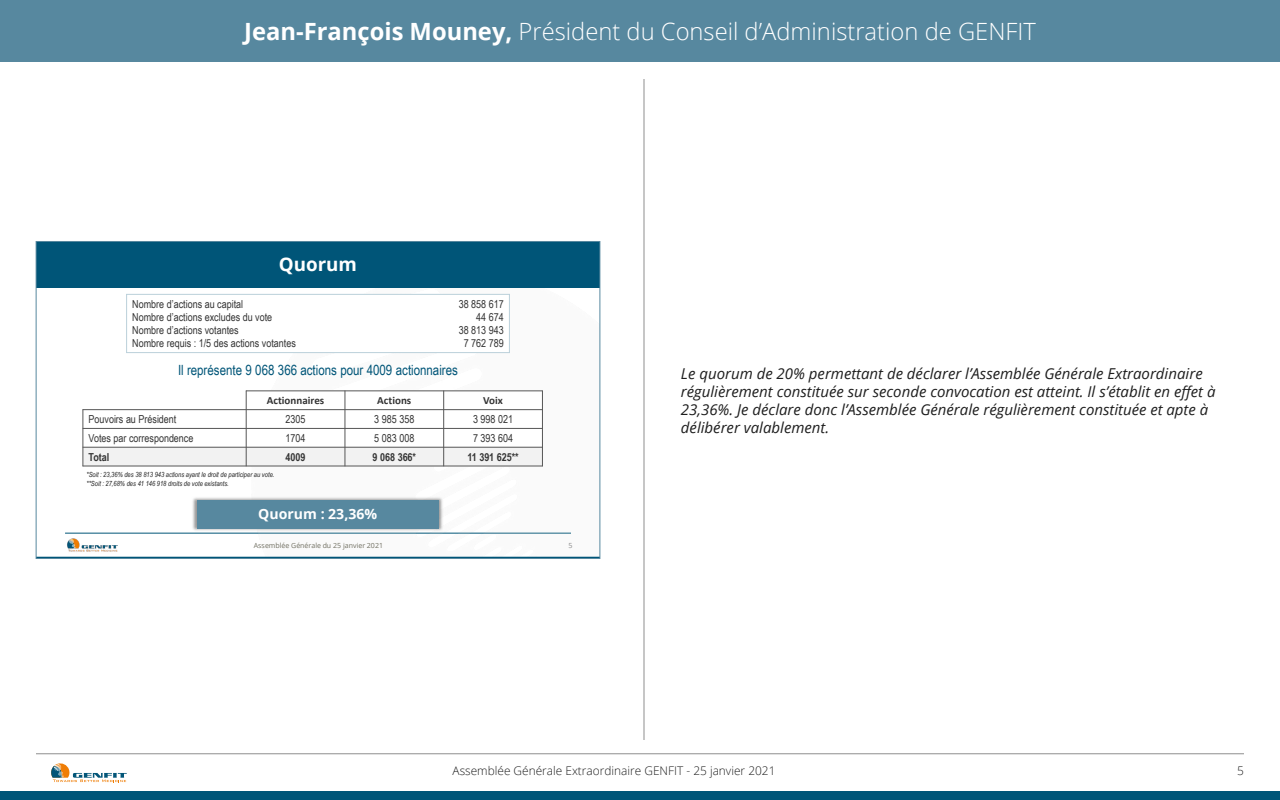
<style>
.page{position:relative;width:1280px;height:800px;background:#fff}
.page>*{position:absolute;margin:0;border:0;box-sizing:border-box;transform-origin:0 0}
.t1{font:300 23.8px "Open Sans";color:#fff}
.t2{font:700 18.8px "Open Sans";color:#fff}
.t3{font:italic 15px/18px "Open Sans";color:#1e1e1e}
.t4{font:14.1px "Arial Narrow";color:#005578}
.t5{font:700 14.1px "Open Sans";color:#fff}
.t6{font:300 11.9px "Open Sans";color:#1e1e1e}
.t7{font:11px/13.2px "Arial Narrow";color:#343434}
.t8{font:700 11px "Arial Narrow";letter-spacing:-.005em;color:#343434}
.t9{font:700 11px "Calibri";color:#343434}
.t10{font:italic 7px/8.5px "Arial Narrow";color:#1e1e1e}
.t11{font:7px "Open Sans";color:#717062}
.t12{font:7px "Open Sans";color:#8b8b8b}
.s1{font-weight:700}
</style>
<div class="page">
<svg style="left:51px;top:763px;width:76px;height:19px"></svg>
<div style="left:0;top:0;width:1280px;height:62px;background:#57889f"></div>
<div style="left:0;top:791px;width:1280px;height:9px;background:#005578"></div>
<hr style="left:36px;top:753px;width:1208px;height:1px;background:#1a1a1a">
<hr style="left:65px;top:533px;width:506px;height:1px;background:#005578">
<img style="left:58px;top:533px;width:69px;height:24px">
<img style="left:251px;top:293px;width:347px;height:264px">
<div style="left:36px;top:241px;width:564px;height:47px;background:#005578"></div>
<div style="left:127px;top:294px;width:265px;height:59px;background:#fff"></div>
<div style="left:392px;top:294px;width:117px;height:59px;background:#fff"></div>
<hr style="left:126px;top:294px;width:1px;height:59px;background:#bbd0da">
<hr style="left:509px;top:294px;width:1px;height:59px;background:#bbd0da">
<hr style="left:126px;top:294px;width:384px;height:1px;background:#bbd0da">
<hr style="left:126px;top:352px;width:384px;height:1px;background:#bbd0da">
<img style="left:190px;top:496px;width:255px;height:37px">
<div style="left:197px;top:500px;width:242px;height:29px;background:#57889f"></div>
<div style="left:246px;top:391px;width:99px;height:19px;background:#fff"></div>
<div style="left:345px;top:391px;width:99px;height:19px;background:#fff"></div>
<div style="left:444px;top:391px;width:98px;height:19px;background:#fff"></div>
<div style="left:246px;top:410px;width:99px;height:18px;background:#fff"></div>
<div style="left:345px;top:410px;width:99px;height:18px;background:#fff"></div>
<div style="left:444px;top:410px;width:98px;height:18px;background:#fff"></div>
<div style="left:246px;top:428px;width:99px;height:19px;background:#fff"></div>
<div style="left:345px;top:428px;width:99px;height:19px;background:#fff"></div>
<div style="left:444px;top:428px;width:98px;height:19px;background:#fff"></div>
<div style="left:83px;top:447px;width:163px;height:19px;background:#f2f2f2"></div>
<div style="left:246px;top:447px;width:99px;height:19px;background:#f2f2f2"></div>
<div style="left:345px;top:447px;width:99px;height:19px;background:#f2f2f2"></div>
<div style="left:444px;top:447px;width:98px;height:19px;background:#f2f2f2"></div>
<hr style="left:246px;top:391px;width:1px;height:75px;background:#565656">
<hr style="left:345px;top:391px;width:1px;height:75px;background:#565656">
<hr style="left:443px;top:391px;width:1px;height:75px;background:#565656">
<hr style="left:83px;top:409px;width:460px;height:1px;background:#565656">
<hr style="left:83px;top:428px;width:460px;height:1px;background:#565656">
<hr style="left:83px;top:447px;width:460px;height:1px;background:#565656">
<hr style="left:83px;top:409px;width:1px;height:57px;background:#565656">
<hr style="left:542px;top:391px;width:1px;height:75px;background:#565656">
<hr style="left:246px;top:391px;width:297px;height:1px;background:#565656">
<hr style="left:83px;top:466px;width:460px;height:1px;background:#565656">
<hr style="left:644px;top:79px;width:1px;height:661px;background:#1a1a1a">
<h1 class="t1" style="left:244px;top:15px;width:793px"><span class="s1">Jean-François Mouney,</span> Président du Conseil d’Administration de GENFIT</h1>
<p class="t2" style="left:279px;top:250px;width:80px">Quorum</p>
<p class="t7" style="left:132px;top:297px;width:165px">Nombre d’actions au capital<br>Nombre d’actions excludes du vote<br>Nombre d’actions votantes<br>Nombre requis : 1/5 des actions votantes</p>
<p class="t7" style="left:459px;top:297px;width:47px;text-align:right">38 858 617<br>44 674<br>38 813 943<br>7 762 789</p>
<p class="t4" style="left:178px;top:359px;width:281px">Il représente 9 068 366 actions pour 4009 actionnaires</p>
<p class="t9" style="left:267px;top:393px;width:59px">Actionnaires</p>
<p class="t9" style="left:377px;top:393px;width:36px">Actions</p>
<p class="t9" style="left:483px;top:393px;width:21px">Voix</p>
<p class="t7" style="left:89px;top:412px;width:89px">Pouvoirs au Président</p>
<p class="t7" style="left:286px;top:412px;width:21px">2305</p>
<p class="t7" style="left:374px;top:412px;width:42px">3 985 358</p>
<p class="t7" style="left:473px;top:412px;width:42px">3 998 021</p>
<p class="t7" style="left:89px;top:431px;width:106px">Votes par correspondence</p>
<p class="t7" style="left:286px;top:431px;width:21px">1704</p>
<p class="t7" style="left:374px;top:431px;width:42px">5 083 008</p>
<p class="t7" style="left:473px;top:431px;width:42px">7 393 604</p>
<p class="t8" style="left:89px;top:449px;width:22px">Total</p>
<p class="t8" style="left:286px;top:449px;width:21px">4009</p>
<p class="t8" style="left:373px;top:449px;width:45px">9 068 366*</p>
<p class="t8" style="left:467px;top:449px;width:53px">11 391 625**</p>
<p class="t10" style="left:86px;top:471px;width:190px">*Soit : 23,36% des 38 813 943 actions ayant le droit de participer au vote. **Soit : 27,68% des 41 146 918 droits de vote existants.</p>
<p class="t5" style="left:258px;top:504px;width:121px">Quorum : 23,36%</p>
<p class="t11" style="left:254px;top:541px;width:131px">Assemblée Générale du 25 janvier 2021</p>
<p class="t12" style="left:569px;top:541px;width:6px">5</p>
<p class="t3" style="left:681px;top:364px;width:536px">Le quorum de 20% permettant de déclarer l’Assemblée Générale Extraordinaire régulièrement constituée sur seconde convocation est atteint. Il s’établit en effet à 23,36%. Je déclare donc l’Assemblée Générale régulièrement constituée et apte à délibérer valablement.</p>
<p class="t6" style="left:453px;top:763px;width:324px">Assemblée Générale Extraordinaire GENFIT - 25 janvier 2021</p>
<p class="t6" style="left:1237px;top:763px;width:8px">5</p>
</div>
